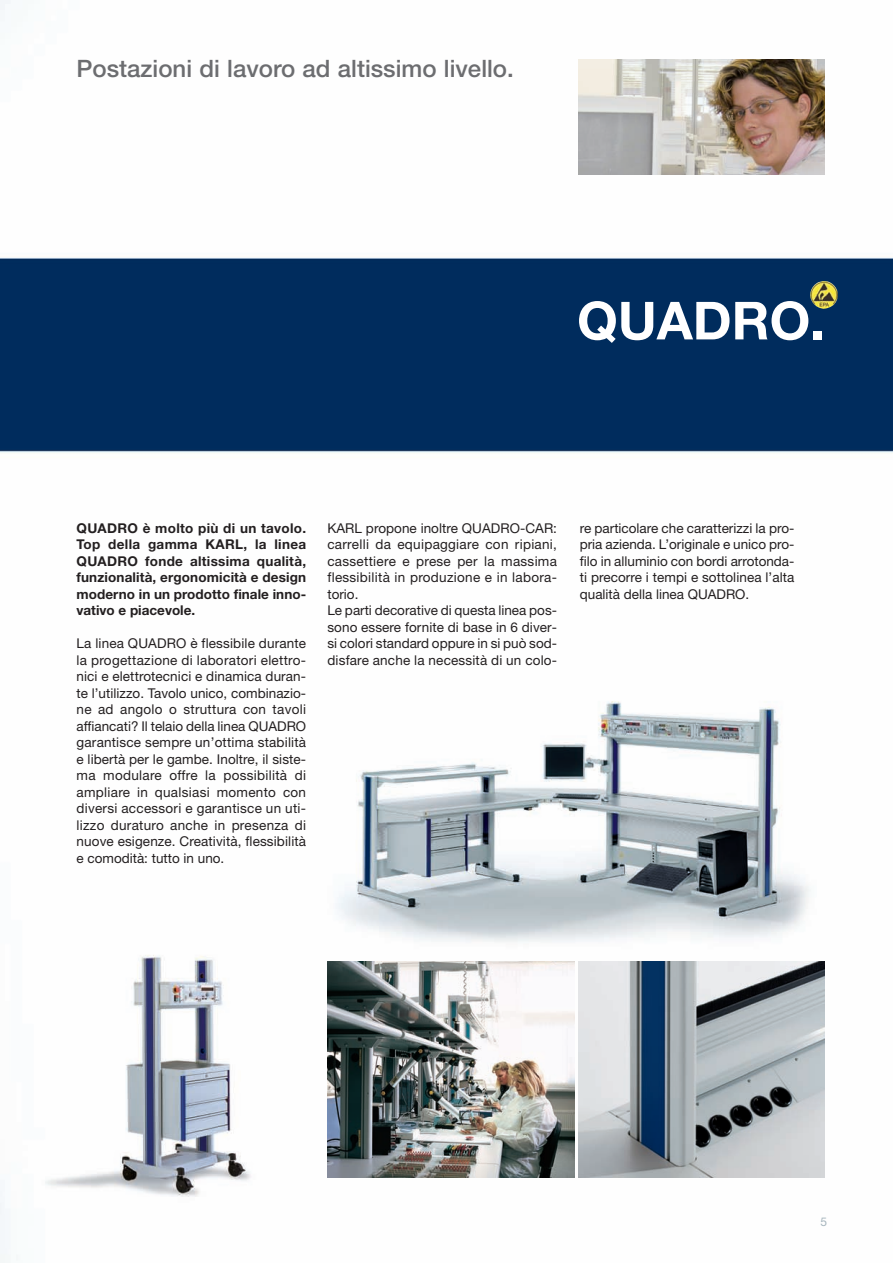
<style>
.page{position:relative;width:893px;height:1263px;background:#fff}
.page>*{position:absolute;margin:0;border:0;box-sizing:border-box;transform-origin:0 0}
.t1{font:700 52.5px "Helvetica Neue";color:#fff}
.t2{font:500 24px "Helvetica Neue";color:#6c6d70}
.t3{font:13.5px/16.5px "Helvetica Neue";letter-spacing:.005em;color:#231f20;text-align:justify}
.t4{font:700 13.5px/16.5px "Helvetica Neue";letter-spacing:.005em;color:#231f20;text-align:justify}
.t5{font:12px "Helvetica Neue";color:#a7b6be}
</style>
<div class="page">
<img style="left:0;top:0;width:893px;height:1263px">
<img style="left:578px;top:60px;width:247px;height:114px">
<img style="left:578px;top:961px;width:247px;height:217px">
<img style="left:327px;top:961px;width:247px;height:217px">
<img style="left:810px;top:281px;width:28px;height:28px">
<h2 class="t2" style="left:77px;top:60px;width:439px">Postazioni di lavoro ad altissimo livello.</h2>
<h1 class="t1" style="left:577px;top:302px;width:249px">QUADRO.</h1>
<p class="t4" style="left:77px;top:521px;width:231px">QUADRO è molto più di un tavolo.<br>Top della gamma KARL, la linea QUADRO fonde altissima qualità, funzionalità, ergonomicità e design moderno in un prodotto finale inno&shy;vativo e piacevole.</p>
<p class="t3" style="left:77px;top:636px;width:231px">La linea QUADRO è flessibile durante la progettazione di laboratori elettro&shy;nici e elettrotecnici e dinamica duran&shy;te l’utilizzo. Tavolo unico, combinazio&shy;ne ad angolo o struttura con tavoli affiancati? Il telaio della linea QUADRO garantisce sempre un’ottima stabilità e libertà per le gambe. Inoltre, il siste&shy;ma modulare offre la possibilità di ampliare in qualsiasi momento con diversi accessori e garantisce un uti&shy;lizzo duraturo anche in presenza di nuove esigenze. Creatività, flessibilità e comodità: tutto in uno.</p>
<p class="t3" style="left:327px;top:521px;width:231px;text-align:left">KARL propone inoltre QUADRO-CAR: carrelli da equipaggiare con ripiani, cassettiere e prese per la massima flessibilità in produzione e in labora&shy;torio.<br>Le parti decorative di questa linea pos&shy;sono essere fornite di base in 6 diver&shy;si colori standard oppure in si può sod&shy;disfare anche la necessità di un colo-</p>
<p class="t3" style="left:580px;top:521px;width:216px">re particolare che caratterizzi la pro&shy;pria azienda. L’originale e unico pro&shy;filo in alluminio con bordi arrotonda&shy;ti precorre i tempi e sottolinea l’alta qualità della linea QUADRO.</p>
<p class="t5" style="left:820px;top:1217px;width:8px">5</p>
</div>
